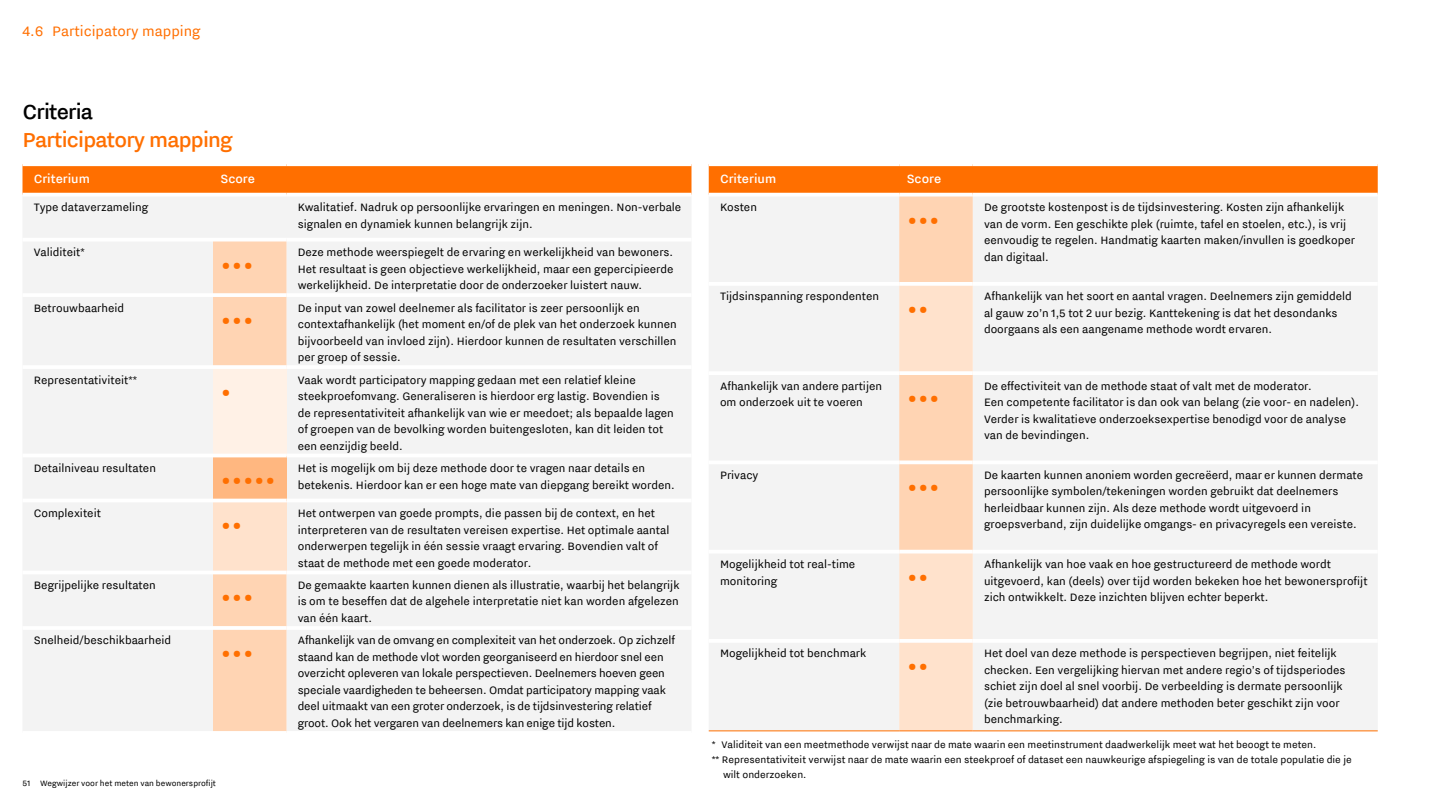
<style>
.page{position:relative;width:1440px;height:810px;background:#fff}
.page>*{position:absolute;margin:0;border:0;box-sizing:border-box;transform-origin:0 0}
.Tabel_score{font:36px "NL Nitti Grotesk";color:#ff6f00}
.t1{font:500 25.5px/28.5px "NL Nitti Grotesk";letter-spacing:-.03em;color:#ff6f00}
.t2{font:17.25px "NL Nitti Grotesk";color:#ff6f00}
.Tabel_brood_medium{font:500 15px "NL Nitti Grotesk";color:#fff}
.Tabel_brood_regular{font:13.5px/16.5px "NL Nitti Grotesk";color:#000}
.Tabel_voetnoot{font:12px/15px "NL Nitti Grotesk";color:#000}
.t3{font:9.75px "NL Nitti Grotesk";color:#000}
.s1{color:#000}
</style>
<div class="page">
<svg style="left:22px;top:166px;width:670px;height:27px;background:#ff7103"></svg>
<div style="left:23px;top:197px;width:668px;height:534px;background:#f3f3f3"></div>
<div style="left:213px;top:242px;width:73px;height:489px;background:#ffd4b3"></div>
<div style="left:213px;top:367px;width:73px;height:89px;background:#fff1e6"></div>
<div style="left:213px;top:456px;width:73px;height:45px;background:#ffb780"></div>
<div style="left:213px;top:501px;width:73px;height:72px;background:#ffe2cc"></div>
<hr style="left:22px;top:238px;width:191px;height:4px;background:#fff">
<hr style="left:22px;top:454px;width:191px;height:3px;background:#fff">
<hr style="left:22px;top:499px;width:191px;height:3px;background:#fff">
<hr style="left:22px;top:571px;width:191px;height:3px;background:#fff">
<hr style="left:286px;top:571px;width:406px;height:3px;background:#fff">
<hr style="left:22px;top:626px;width:191px;height:4px;background:#fff">
<hr style="left:286px;top:626px;width:406px;height:4px;background:#fff">
<hr style="left:286px;top:293px;width:406px;height:4px;background:#fff">
<hr style="left:286px;top:365px;width:406px;height:4px;background:#fff">
<hr style="left:286px;top:238px;width:406px;height:4px;background:#fff">
<hr style="left:286px;top:454px;width:406px;height:3px;background:#fff">
<svg style="left:213px;top:293px;width:73px;height:4px"></svg>
<svg style="left:213px;top:365px;width:73px;height:4px"></svg>
<svg style="left:213px;top:238px;width:73px;height:4px"></svg>
<hr style="left:213px;top:454px;width:73px;height:3px;background:#fff">
<hr style="left:213px;top:499px;width:73px;height:3px;background:#fff">
<hr style="left:286px;top:499px;width:406px;height:3px;background:#fff">
<hr style="left:213px;top:571px;width:73px;height:3px;background:#fff">
<hr style="left:213px;top:626px;width:73px;height:4px;background:#fff">
<hr style="left:22px;top:365px;width:191px;height:4px;background:#fff">
<hr style="left:22px;top:293px;width:191px;height:4px;background:#fff">
<svg style="left:709px;top:166px;width:669px;height:565px"></svg>
<hr style="left:709px;top:282px;width:190px;height:4px;background:#fff">
<hr style="left:973px;top:282px;width:405px;height:4px;background:#fff">
<hr style="left:709px;top:371px;width:190px;height:4px;background:#fff">
<hr style="left:973px;top:371px;width:405px;height:4px;background:#fff">
<hr style="left:709px;top:461px;width:190px;height:3px;background:#fff">
<hr style="left:973px;top:461px;width:405px;height:3px;background:#fff">
<hr style="left:709px;top:550px;width:190px;height:4px;background:#fff">
<hr style="left:973px;top:550px;width:405px;height:4px;background:#fff">
<hr style="left:709px;top:639px;width:190px;height:4px;background:#fff">
<hr style="left:973px;top:639px;width:405px;height:4px;background:#fff">
<hr style="left:709px;top:731px;width:190px;height:1px;background:#ff6f00">
<hr style="left:973px;top:731px;width:405px;height:1px;background:#ff6f00">
<hr style="left:899px;top:461px;width:74px;height:3px;background:#fff">
<svg style="left:899px;top:282px;width:74px;height:4px"></svg>
<svg style="left:899px;top:371px;width:74px;height:4px"></svg>
<hr style="left:899px;top:731px;width:74px;height:1px;background:#ff6f00">
<svg style="left:899px;top:550px;width:74px;height:4px"></svg>
<svg style="left:899px;top:639px;width:74px;height:4px"></svg>
<hr style="left:709px;top:193px;width:190px;height:4px;background:#fff">
<svg style="left:899px;top:193px;width:74px;height:4px"></svg>
<hr style="left:973px;top:193px;width:405px;height:4px;background:#fff">
<p class="t2" style="left:22px;top:21px;width:180px">4.6 Participatory mapping</p>
<h4 class="t1" style="left:22px;top:96px;width:212px"><span class="s1">Criteria<br></span>Participatory mapping</h4>
<p class="Tabel_brood_medium" style="left:34px;top:170px;width:58px">Criterium</p>
<p class="Tabel_brood_medium" style="left:220px;top:170px;width:36px">Score</p>
<p class="Tabel_brood_regular" style="left:34px;top:199px;width:116px">Type dataverzameling</p>
<p class="Tabel_brood_regular" style="left:298px;top:199px;width:385px">Kwalitatief. Nadruk op persoonlijke ervaringen en meningen. Non-verbale signalen en dynamiek kunnen belangrijk zijn.</p>
<p class="Tabel_brood_regular" style="left:34px;top:244px;width:53px">Validiteit*</p>
<p class="Tabel_score" style="left:220px;top:243px;width:35px">•••</p>
<p class="Tabel_brood_regular" style="left:298px;top:244px;width:377px;text-align:justify">Deze methode weerspiegelt de ervaring en werkelijkheid van bewoners.<br>Het resultaat is geen objectieve werkelijkheid, maar een gepercipieerde werkelijkheid. De interpretatie door de onderzoeker luistert nauw.</p>
<p class="Tabel_brood_regular" style="left:34px;top:299px;width:92px">Betrouwbaarheid</p>
<p class="Tabel_brood_regular" style="left:34px;top:371px;width:105px">Representativiteit**</p>
<p class="Tabel_brood_regular" style="left:34px;top:459px;width:124px">Detailniveau resultaten</p>
<p class="Tabel_brood_regular" style="left:34px;top:504px;width:69px">Complexiteit</p>
<p class="Tabel_brood_regular" style="left:34px;top:576px;width:124px">Begrijpelijke resultaten</p>
<p class="Tabel_brood_regular" style="left:34px;top:632px;width:139px">Snelheid/beschikbaarheid</p>
<p class="Tabel_score" style="left:220px;top:298px;width:35px">•••</p>
<p class="Tabel_score" style="left:220px;top:370px;width:13px">•</p>
<p class="Tabel_score" style="left:220px;top:458px;width:57px">•••••</p>
<p class="Tabel_score" style="left:220px;top:503px;width:24px">••</p>
<p class="Tabel_score" style="left:220px;top:575px;width:35px">•••</p>
<p class="Tabel_score" style="left:220px;top:631px;width:35px">•••</p>
<p class="t3" style="left:22px;top:777px;width:195px">51 Wegwijzer voor het meten van bewonersprofijt</p>
<p class="Tabel_brood_regular" style="left:298px;top:299px;width:381px">De input van zowel deelnemer als facilitator is zeer persoonlijk en contextafhankelijk (het moment en/of de plek van het onderzoek kunnen bijvoorbeeld van invloed zijn). Hierdoor kunnen de resultaten verschillen per groep of sessie.</p>
<p class="Tabel_brood_regular" style="left:298px;top:371px;width:378px">Vaak wordt participatory mapping gedaan met een relatief kleine steekproefomvang. Generaliseren is hierdoor erg lastig. Bovendien is de representativiteit afhankelijk van wie er meedoet; als bepaalde lagen of groepen van de bevolking worden buitengesloten, kan dit leiden tot een eenzijdig beeld.</p>
<p class="Tabel_brood_regular" style="left:298px;top:459px;width:379px">Het is mogelijk om bij deze methode door te vragen naar details en betekenis. Hierdoor kan er een hoge mate van diepgang bereikt worden.</p>
<p class="Tabel_brood_regular" style="left:298px;top:504px;width:373px">Het ontwerpen van goede prompts, die passen bij de context, en het interpreteren van de resultaten vereisen expertise. Het optimale aantal onderwerpen tegelijk in één sessie vraagt ervaring. Bovendien valt of staat de methode met een goede moderator.</p>
<p class="Tabel_brood_regular" style="left:298px;top:576px;width:383px;text-align:justify">De gemaakte kaarten kunnen dienen als illustratie, waarbij het belangrijk is om te beseffen dat de algehele interpretatie niet kan worden afgelezen van één kaart.</p>
<p class="Tabel_brood_regular" style="left:298px;top:632px;width:379px">Afhankelijk van de omvang en complexiteit van het onderzoek. Op zichzelf staand kan de methode vlot worden georganiseerd en hierdoor snel een overzicht opleveren van lokale perspectieven. Deelnemers hoeven geen speciale vaardigheden te beheersen. Omdat participatory mapping vaak deel uitmaakt van een groter onderzoek, is de tijdsinvestering relatief groot. Ook het vergaren van deelnemers kan enige tijd kosten.</p>
<p class="Tabel_brood_medium" style="left:720px;top:170px;width:58px">Criterium</p>
<p class="Tabel_brood_medium" style="left:907px;top:170px;width:36px">Score</p>
<p class="Tabel_brood_regular" style="left:720px;top:199px;width:39px">Kosten</p>
<p class="Tabel_score" style="left:907px;top:198px;width:35px">•••</p>
<p class="Tabel_brood_regular" style="left:720px;top:288px;width:161px">Tijdsinspanning respondenten</p>
<p class="Tabel_brood_regular" style="left:720px;top:377px;width:164px">Afhankelijk van andere partijen om onderzoek uit te voeren</p>
<p class="Tabel_brood_regular" style="left:720px;top:466px;width:40px">Privacy</p>
<p class="Tabel_brood_regular" style="left:720px;top:556px;width:137px">Mogelijkheid tot real-time monitoring</p>
<p class="Tabel_score" style="left:907px;top:287px;width:24px">••</p>
<p class="Tabel_score" style="left:907px;top:376px;width:35px">•••</p>
<p class="Tabel_score" style="left:907px;top:465px;width:35px">•••</p>
<p class="Tabel_score" style="left:907px;top:555px;width:24px">••</p>
<p class="Tabel_brood_regular" style="left:984px;top:199px;width:373px">De grootste kostenpost is de tijdsinvestering. Kosten zijn afhankelijk van de vorm. Een geschikte plek (ruimte, tafel en stoelen, etc.), is vrij eenvoudig te regelen. Handmatig kaarten maken/invullen is goedkoper dan digitaal.</p>
<p class="Tabel_brood_regular" style="left:984px;top:288px;width:369px">Afhankelijk van het soort en aantal vragen. Deelnemers zijn gemiddeld al gauw zo’n 1,5 tot 2 uur bezig. Kanttekening is dat het desondanks doorgaans als een aangename methode wordt ervaren.</p>
<p class="Tabel_brood_regular" style="left:984px;top:377px;width:377px">De effectiviteit van de methode staat of valt met de moderator.<br>Een competente facilitator is dan ook van belang (zie voor- en nadelen).<br>Verder is kwalitatieve onderzoeksexpertise benodigd voor de analyse van de bevindingen.</p>
<p class="Tabel_brood_regular" style="left:984px;top:466px;width:381px">De kaarten kunnen anoniem worden gecreëerd, maar er kunnen dermate persoonlijke symbolen/tekeningen worden gebruikt dat deelnemers herleidbaar kunnen zijn. Als deze methode wordt uitgevoerd in groepsverband, zijn duidelijke omgangs- en privacyregels een vereiste.</p>
<p class="Tabel_brood_regular" style="left:984px;top:556px;width:385px">Afhankelijk van hoe vaak en hoe gestructureerd de methode wordt uitgevoerd, kan (deels) over tijd worden bekeken hoe het bewonersprofijt zich ontwikkelt. Deze inzichten blijven echter beperkt.</p>
<p class="Tabel_brood_regular" style="left:984px;top:645px;width:363px">Het doel van deze methode is perspectieven begrijpen, niet feitelijk checken. Een vergelijking hiervan met andere regio’s of tijdsperiodes schiet zijn doel al snel voorbij. De verbeelding is dermate persoonlijk (zie betrouwbaarheid) dat andere methoden beter geschikt zijn voor benchmarking.</p>
<p class="Tabel_voetnoot" style="left:712px;top:736px;width:606px">* Validiteit van een meetmethode verwijst naar de mate waarin een meetinstrument daadwerkelijk meet wat het beoogt te meten.</p>
<p class="Tabel_voetnoot" style="left:723px;top:751px;width:630px;text-indent:-11px">** Representativiteit verwijst naar de mate waarin een steekproef of dataset een nauwkeurige afspiegeling is van de totale populatie die je wilt onderzoeken.</p>
<p class="Tabel_brood_regular" style="left:720px;top:645px;width:148px">Mogelijkheid tot benchmark</p>
<p class="Tabel_score" style="left:907px;top:644px;width:24px">••</p>
</div>
